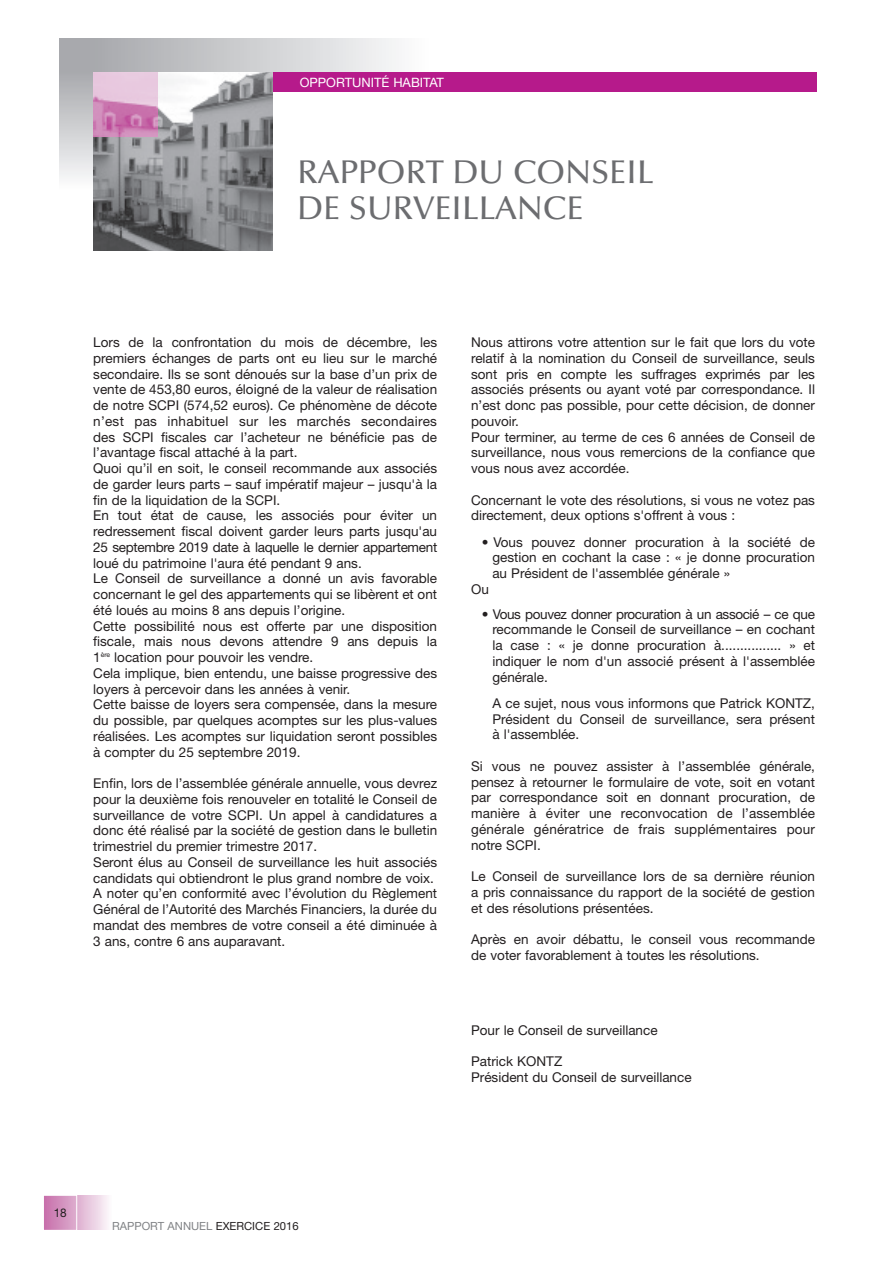
<style>
.page{position:relative;width:893px;height:1263px;background:#fff}
.page>*{position:absolute;margin:0;border:0;box-sizing:border-box;transform-origin:0 0}
.t1{font:500 33px/36px "Optima";color:#6c6d70}
.t2{font:13.5px/15.8px "Helvetica Neue";color:#231f20}
.t3{font:12.9px "Helvetica Neue";color:#fff}
.t4{font:12px "Helvetica Neue";color:#231f20}
.t5{font:11.25px "Helvetica Neue";color:#808285}
.s1{color:#231f20}
</style>
<div class="page">
<div style="left:60px;top:38px;width:34px;height:34px;background:#a8a9ad"></div>
<div style="left:60px;top:95px;width:34px;height:95px;background:#b9babd"></div>
<div style="left:60px;top:102px;width:34px;height:88px;background:#bebfc1"></div>
<div style="left:60px;top:109px;width:34px;height:81px;background:#c2c3c6"></div>
<div style="left:60px;top:116px;width:34px;height:74px;background:#c7c8ca"></div>
<div style="left:60px;top:123px;width:34px;height:67px;background:#cccdcf"></div>
<div style="left:60px;top:130px;width:34px;height:60px;background:#d1d2d4"></div>
<div style="left:60px;top:136px;width:34px;height:54px;background:#d5d6d8"></div>
<div style="left:60px;top:142px;width:34px;height:48px;background:#d9dadc"></div>
<div style="left:60px;top:148px;width:34px;height:42px;background:#dddee0"></div>
<div style="left:60px;top:153px;width:34px;height:37px;background:#e1e2e4"></div>
<div style="left:60px;top:159px;width:34px;height:31px;background:#e5e6e8"></div>
<div style="left:60px;top:163px;width:34px;height:27px;background:#e9eaeb"></div>
<div style="left:60px;top:168px;width:34px;height:22px;background:#ededee"></div>
<div style="left:60px;top:173px;width:34px;height:17px;background:#f0f1f2"></div>
<div style="left:60px;top:177px;width:34px;height:13px;background:#f4f5f5"></div>
<div style="left:60px;top:182px;width:34px;height:8px;background:#f8f8f9"></div>
<hr style="left:60px;top:187px;width:34px;height:3px;background:#fcfcfc">
<div style="left:237px;top:38px;width:194px;height:34px;background:#cbccce"></div>
<div style="left:260px;top:38px;width:171px;height:34px;background:#d1d2d4"></div>
<div style="left:280px;top:38px;width:151px;height:34px;background:#d6d7d9"></div>
<div style="left:297px;top:38px;width:134px;height:34px;background:#dadbdd"></div>
<div style="left:313px;top:38px;width:118px;height:34px;background:#dedfe1"></div>
<div style="left:330px;top:38px;width:101px;height:34px;background:#e2e3e5"></div>
<div style="left:343px;top:38px;width:88px;height:34px;background:#e6e7e9"></div>
<div style="left:356px;top:38px;width:75px;height:34px;background:#eaebec"></div>
<div style="left:369px;top:38px;width:62px;height:34px;background:#eeeeef"></div>
<div style="left:383px;top:38px;width:48px;height:34px;background:#f1f2f3"></div>
<div style="left:396px;top:38px;width:35px;height:34px;background:#f5f5f6"></div>
<div style="left:409px;top:38px;width:22px;height:34px;background:#f9f9f9"></div>
<div style="left:422px;top:38px;width:9px;height:34px;background:#fdfdfd"></div>
<div style="left:272px;top:72px;width:544px;height:19px;background:#b61a8b"></div>
<img style="left:94px;top:72px;width:178px;height:179px">
<img style="left:94px;top:72px;width:63px;height:64px">
<div style="left:53px;top:1196px;width:58px;height:34px;background:#cd81b5"></div>
<div style="left:56px;top:1196px;width:55px;height:34px;background:#cf85b8"></div>
<div style="left:58px;top:1196px;width:53px;height:34px;background:#d089ba"></div>
<div style="left:60px;top:1196px;width:51px;height:34px;background:#d18dbc"></div>
<div style="left:62px;top:1196px;width:49px;height:34px;background:#d392be"></div>
<div style="left:64px;top:1196px;width:47px;height:34px;background:#d496c1"></div>
<div style="left:66px;top:1196px;width:45px;height:34px;background:#d69ac3"></div>
<div style="left:68px;top:1196px;width:43px;height:34px;background:#d79ec5"></div>
<div style="left:71px;top:1196px;width:40px;height:34px;background:#daa3c8"></div>
<div style="left:73px;top:1196px;width:38px;height:34px;background:#dba7cb"></div>
<div style="left:77px;top:1196px;width:34px;height:34px;background:#e5c1da"></div>
<div style="left:78px;top:1196px;width:33px;height:34px;background:#dfb1d1"></div>
<div style="left:80px;top:1196px;width:31px;height:34px;background:#e0b5d4"></div>
<div style="left:82px;top:1196px;width:29px;height:34px;background:#e3bad6"></div>
<div style="left:84px;top:1196px;width:27px;height:34px;background:#e5bfd9"></div>
<div style="left:86px;top:1196px;width:25px;height:34px;background:#e6c3dc"></div>
<div style="left:88px;top:1196px;width:23px;height:34px;background:#e8c8de"></div>
<div style="left:90px;top:1196px;width:21px;height:34px;background:#e9cce1"></div>
<div style="left:92px;top:1196px;width:19px;height:34px;background:#ecd1e4"></div>
<div style="left:95px;top:1196px;width:16px;height:34px;background:#edd6e7"></div>
<div style="left:97px;top:1196px;width:14px;height:34px;background:#efdae9"></div>
<div style="left:99px;top:1196px;width:12px;height:34px;background:#f1dfec"></div>
<div style="left:101px;top:1196px;width:10px;height:34px;background:#f2e3ee"></div>
<div style="left:102px;top:1196px;width:9px;height:34px;background:#f5e7f1"></div>
<div style="left:104px;top:1196px;width:7px;height:34px;background:#f7ecf4"></div>
<div style="left:106px;top:1196px;width:5px;height:34px;background:#f9f0f6"></div>
<hr style="left:108px;top:1196px;width:3px;height:34px;background:#faf5f9">
<hr style="left:110px;top:1196px;width:1px;height:34px;background:#fdfafc">
<div style="left:43px;top:1195px;width:34px;height:36px;border:1px solid #fff"></div>
<p class="t3" style="left:300px;top:78px;width:146px">OPPORTUNITÉ HABITAT</p>
<h1 class="t1" style="left:298px;top:158px;width:357px">RAPPORT DU CONSEIL<br>DE SURVEILLANCE</h1>
<p class="t2" style="left:93px;top:336px;width:345px">Lors de la confrontation du mois de décembre, les premiers échanges de parts ont eu lieu sur le marché secondaire. Ils se sont dénoués sur la base d’un prix de vente de 453,80 euros, éloigné de la valeur de réalisation de notre SCPI (574,52 euros). Ce phénomène de décote n’est pas inhabituel sur les marchés secondaires des SCPI fiscales car l’acheteur ne bénéficie pas de l’avantage fiscal attaché à la part.<br>Quoi qu’il en soit, le conseil recommande aux associés de garder leurs parts – sauf impératif majeur – jusqu'à la fin de la liquidation de la SCPI.<br>En tout état de cause, les associés pour éviter un redressement fiscal doivent garder leurs parts jusqu'au 25 septembre 2019 date à laquelle le dernier appartement loué du patrimoine l'aura été pendant 9 ans.<br>Le Conseil de surveillance a donné un avis favorable concernant le gel des appartements qui se libèrent et ont été loués au moins 8 ans depuis l’origine.<br>Cette possibilité nous est offerte par une disposition fiscale, mais nous devons attendre 9 ans depuis la 1<sup>ère</sup> location pour pouvoir les vendre.<br>Cela implique, bien entendu, une baisse progressive des loyers à percevoir dans les années à venir.<br>Cette baisse de loyers sera compensée, dans la mesure du possible, par quelques acomptes sur les plus-values réalisées. Les acomptes sur liquidation seront possibles à compter du 25 septembre 2019.</p>
<p class="t2" style="left:93px;top:777px;width:345px">Enfin, lors de l’assemblée générale annuelle, vous devrez pour la deuxième fois renouveler en totalité le Conseil de surveillance de votre SCPI. Un appel à candidatures a donc été réalisé par la société de gestion dans le bulletin trimestriel du premier trimestre 2017.<br>Seront élus au Conseil de surveillance les huit associés candidats qui obtiendront le plus grand nombre de voix.<br>A noter qu’en conformité avec l’évolution du Règlement Général de l’Autorité des Marchés Financiers, la durée du mandat des membres de votre conseil a été diminuée à 3 ans, contre 6 ans auparavant.</p>
<p class="t2" style="left:471px;top:336px;width:345px">Nous attirons votre attention sur le fait que lors du vote relatif à la nomination du Conseil de surveillance, seuls sont pris en compte les suffrages exprimés par les associés présents ou ayant voté par correspondance. Il n’est donc pas possible, pour cette décision, de donner pouvoir.<br>Pour terminer, au terme de ces 6 années de Conseil de surveillance, nous vous remercions de la confiance que vous nous avez accordée.</p>
<p class="t2" style="left:471px;top:493px;width:345px">Concernant le vote des résolutions, si vous ne votez pas directement, deux options s'offrent à vous :</p>
<p class="t2" style="left:482px;top:535px;width:335px">• Vous pouvez donner procuration à la société de</p>
<p class="t2" style="left:492px;top:551px;width:324px">gestion en cochant la case : « je donne procuration</p>
<p class="t2" style="left:492px;top:567px;width:239px">au Président de l'assemblée générale »</p>
<p class="t2" style="left:471px;top:582px;width:19px">Ou</p>
<p class="t2" style="left:492px;top:607px;width:324px;text-align:justify;text-indent:-11px">• Vous pouvez donner procuration à un associé – ce que recommande le Conseil de surveillance – en cochant la case : « je donne procuration à................ » et indiquer le nom d'un associé présent à l'assemblée générale.</p>
<p class="t2" style="left:492px;top:696px;width:324px;text-align:justify">A ce sujet, nous vous informons que Patrick KONTZ, Président du Conseil de surveillance, sera présent à l'assemblée.</p>
<p class="t2" style="left:471px;top:759px;width:345px;text-align:justify">Si vous ne pouvez assister à l’assemblée générale, pensez à retourner le formulaire de vote, soit en votant par correspondance soit en donnant procuration, de manière à éviter une reconvocation de l’assemblée générale génératrice de frais supplémentaires pour notre SCPI.</p>
<p class="t2" style="left:471px;top:870px;width:345px;text-align:justify">Le Conseil de surveillance lors de sa dernière réunion a pris connaissance du rapport de la société de gestion et des résolutions présentées.</p>
<p class="t2" style="left:471px;top:933px;width:345px">Après en avoir débattu, le conseil vous recommande de voter favorablement à toutes les résolutions.</p>
<p class="t2" style="left:471px;top:1023px;width:188px">Pour le Conseil de surveillance</p>
<p class="t2" style="left:471px;top:1055px;width:222px">Patrick KONTZ<br>Président du Conseil de surveillance</p>
<p class="t4" style="left:54px;top:1209px;width:15px">18</p>
<p class="t5" style="left:112px;top:1222px;width:188px">RAPPORT ANNUEL <span class="s1">EXERCICE 2016</span></p>
</div>
